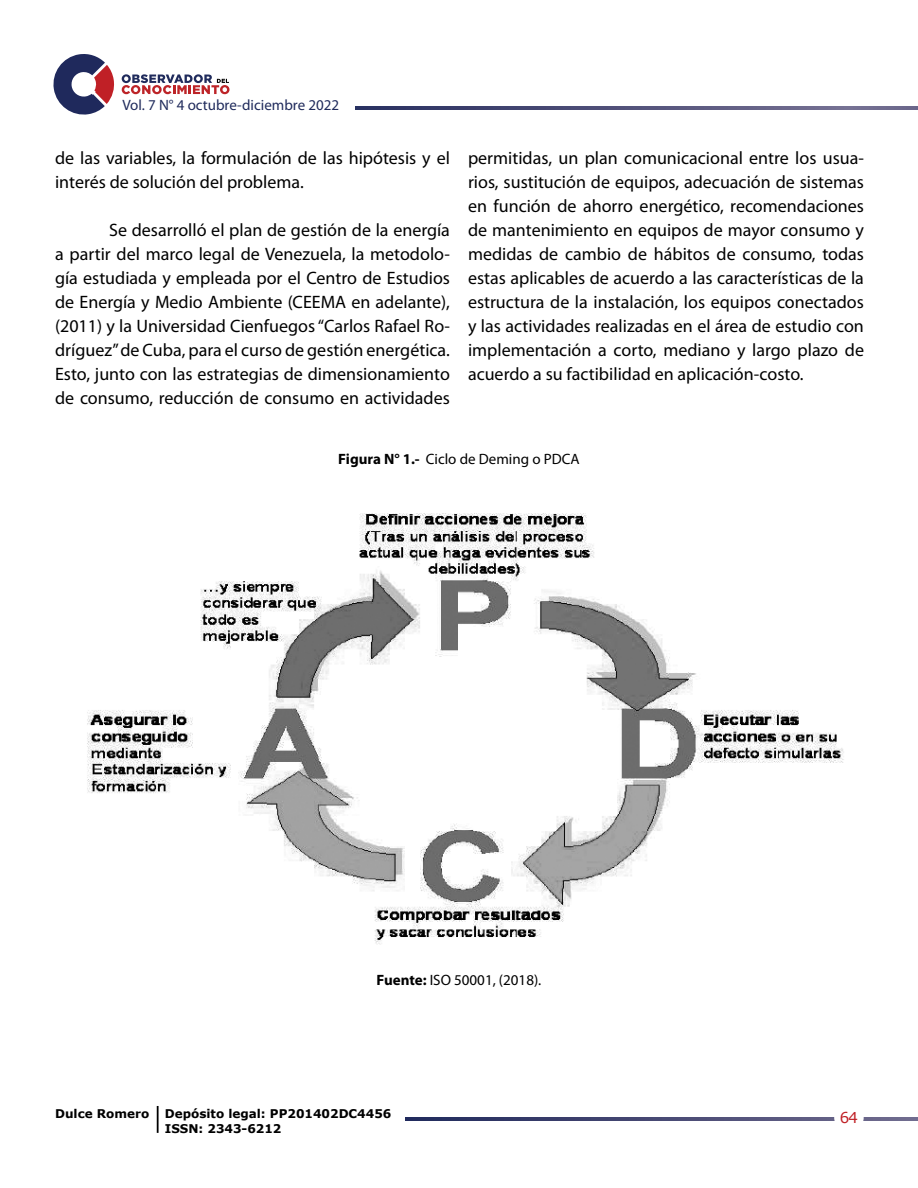
<style>
.page{position:relative;width:918px;height:1188px;background:#fff}
.page>*{position:absolute;margin:0;border:0;box-sizing:border-box;transform-origin:0 0}
.t1{font:18px/24px "Myriad Pro";color:#000;text-align:justify}
.t2{font:15px "Myriad Pro";color:#000}
.t3{font:15px "Myriad Pro";color:#202b5c}
.t4{font:15px "Verdana";color:#c02026}
.t5{font:700 12px/14.4px "Verdana";color:#000}
.s1{font-weight:700}
</style>
<div class="page">
<svg style="left:406px;top:1117px;width:512px;height:3px"></svg>
<div style="left:834px;top:1103px;width:30px;height:29px;background:#fff;border-radius:50%"></div>
<svg style="left:122px;top:74px;width:108px;height:20px"></svg>
<svg style="left:53px;top:54px;width:61px;height:61px"></svg>
<svg style="left:356px;top:106px;width:562px;height:3px;background:#53537b"></svg>
<hr style="left:157px;top:1106px;width:2px;height:27px;background:#000">
<img style="left:87px;top:513px;width:757px;height:432px">
<p class="t3" style="left:122px;top:95px;width:218px">Vol. 7 N° 4 octubre-diciembre 2022</p>
<p class="t1" style="left:55px;top:146px;width:396px">de las variables, la formulación de las hipótesis y el interés de solución del problema.</p>
<p class="t1" style="left:55px;top:218px;width:396px;text-indent:54px">Se desarrolló el plan de gestión de la energía a partir del marco legal de Venezuela, la metodolo&shy;gía estudiada y empleada por el Centro de Estudios de Energía y Medio Ambiente (CEEMA en adelante), (2011) y la Universidad Cienfuegos “Carlos Rafael Ro&shy;dríguez” de Cuba, para el curso de gestión energética.<br>Esto, junto con las estrategias de dimensionamiento de consumo, reducción de consumo en actividades</p>
<p class="t1" style="left:468px;top:146px;width:398px">permitidas, un plan comunicacional entre los usua&shy;rios, sustitución de equipos, adecuación de sistemas en función de ahorro energético, recomendaciones de mantenimiento en equipos de mayor consumo y medidas de cambio de hábitos de consumo, todas estas aplicables de acuerdo a las características de la estructura de la instalación, los equipos conectados y las actividades realizadas en el área de estudio con implementación a corto, mediano y largo plazo de acuerdo a su factibilidad en aplicación-costo.</p>
<p class="t2" style="left:338px;top:450px;width:243px"><span class="s1">Figura N° 1.-</span> Ciclo de Deming o PDCA</p>
<p class="t2" style="left:377px;top:970px;width:166px"><span class="s1">Fuente:</span> ISO 50001, (2018).</p>
<p class="t5" style="left:55px;top:1106px;width:96px">Dulce Romero</p>
<p class="t5" style="left:165px;top:1106px;width:228px">Depósito legal: PP201402DC4456<br>ISSN: 2343-6212</p>
<p class="t4" style="left:840px;top:1107px;width:20px">64</p>
</div>
